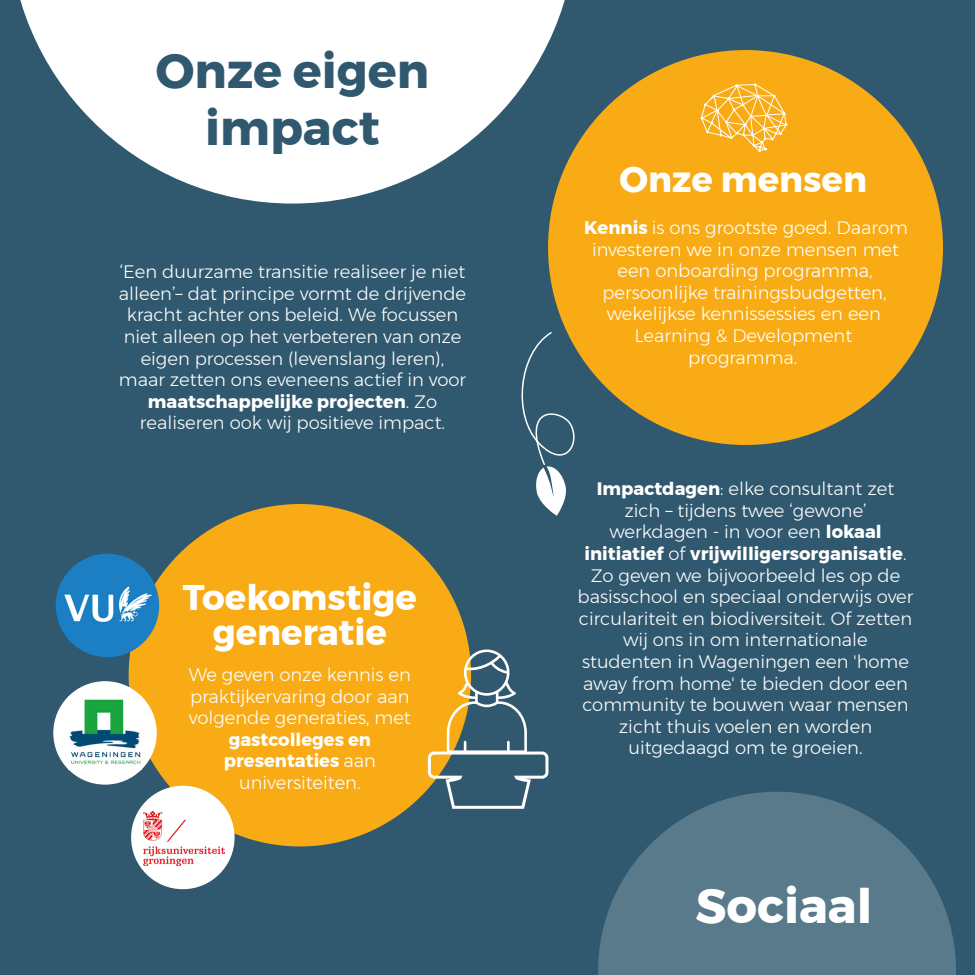
<style>
.page{position:relative;width:975px;height:975px;background:#30586e}
.page>*{position:absolute;margin:0;border:0;box-sizing:border-box;transform-origin:0 0}
.t1{font:700 48px/57.6px "Montserrat";color:#30586e;text-align:center}
.t2{font:700 48px "Montserrat";color:#fff}
.t3{font:700 35.55px/34.5px "Montserrat";color:#fff;text-align:center}
.t4{font:300 18px/21.6px "Montserrat";color:#fff;text-align:center}
.t5{font:700 18px/21.6px "Montserrat";color:#fff;text-align:center}
.s1{font-weight:700}
.s2{font-weight:300}
</style>
<div class="page">
<div style="left:548px;top:50px;width:395px;height:395px;background:#f8ab14;border-radius:50%"></div>
<svg style="left:701px;top:83px;width:86px;height:69px"></svg>
<div style="left:129px;top:504px;width:342px;height:342px;background:#f8ab14;border-radius:50%"></div>
<div style="left:53px;top:681px;width:104px;height:104px;background:#fff;border-radius:50%"></div>
<div style="left:131px;top:786px;width:104px;height:103px;background:#fff;border-radius:50%"></div>
<div style="left:56px;top:554px;width:103px;height:103px;background:#1c7fc3;border-radius:50%"></div>
<img style="left:60px;top:583px;width:92px;height:39px">
<img style="left:144px;top:811px;width:80px;height:55px">
<img style="left:69px;top:699px;width:72px;height:65px">
<svg style="left:20px;top:0;width:556px;height:204px;fill:#fff"></svg>
<svg style="left:598px;top:792px;width:358px;height:183px;fill:#597a8b"></svg>
<svg style="left:521px;top:331px;width:60px;height:185px"></svg>
<svg style="left:426px;top:650px;width:123px;height:159px"></svg>
<h1 class="t1" style="left:156px;top:42px;width:275px">Onze eigen impact</h1>
<p class="t4" style="left:119px;top:261px;width:349px">‘Een duurzame transitie realiseer je niet alleen’– dat principe vormt de drijvende kracht achter ons beleid. We focussen niet alleen op het verbeteren van onze eigen processen (levenslang leren), maar zetten ons eveneens actief in voor <span class="s1">maatschappelijke projecten</span>. Zo realiseren ook wij positieve impact.</p>
<h2 class="t3" style="left:183px;top:581px;width:236px">Toekomstige generatie</h2>
<p class="t4" style="left:189px;top:664px;width:224px;text-align:justify">We geven onze kennis en praktijkervaring door aan volgende generaties, met</p>
<p class="t5" style="left:224px;top:729px;width:154px">gastcolleges en presentaties <span class="s2">aan universiteiten.</span></p>
<h2 class="t3" style="left:619px;top:163px;width:249px">Onze mensen</h2>
<p class="t4" style="left:584px;top:217px;width:325px"><span class="s1">Kennis</span> is ons grootste goed. Daarom investeren we in onze mensen met een onboarding programma, persoonlijke trainingsbudgetten, wekelijkse kennissessies en een<br>Learning &amp; Development programma.</p>
<p class="t4" style="left:578px;top:478px;width:337px"><span class="s1">Impactdagen</span>: elke consultant zet zich – tijdens twee ‘gewone’ werkdagen - in voor een <span class="s1">lokaal initiatief</span> of <span class="s1">vrijwilligersorganisatie</span>.<br>Zo geven we bijvoorbeeld les op de basisschool en speciaal onderwijs over circulariteit en biodiversiteit. Of zetten wij ons in om internationale studenten in Wageningen een 'home away from home' te bieden door een community te bouwen waar mensen zicht thuis voelen en worden uitgedaagd om te groeien.</p>
<h1 class="t2" style="left:696px;top:867px;width:178px">Sociaal</h1>
</div>
